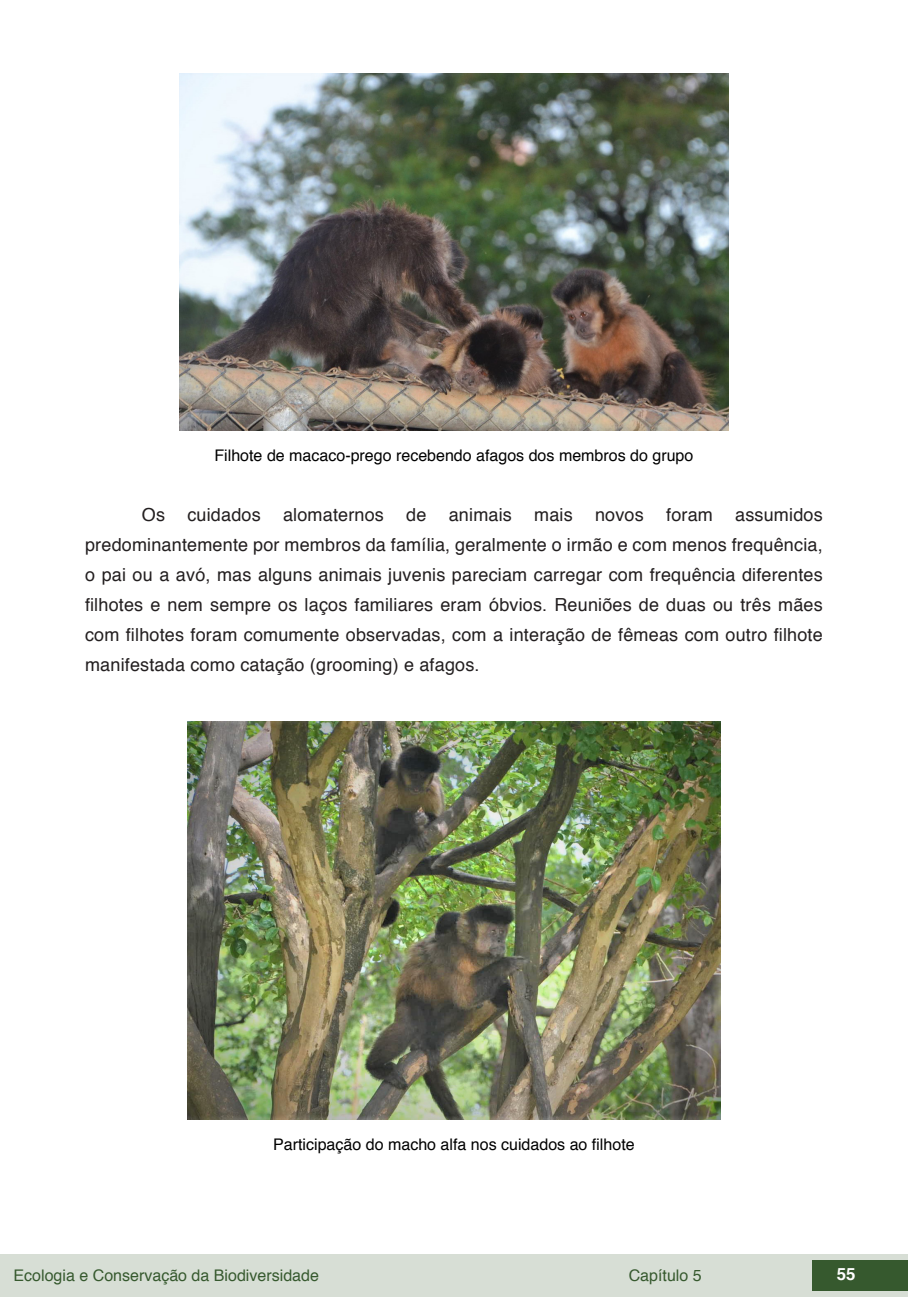
<style>
.page{position:relative;width:908px;height:1304px;background:#fff}
.page>*{position:absolute;margin:0;border:0;box-sizing:border-box;transform-origin:0 0}
.t1{font:18px/30px "Helvetica";letter-spacing:.01em;color:#231f20;text-align:justify}
.t2{font:700 16.8px "Helvetica";color:#fff}
.t3{font:16px "Helvetica";color:#000}
.t4{font:16px "Helvetica";color:#36592e}
</style>
<div class="page">
<div style="left:0;top:1254px;width:906px;height:43px;background:#d7ded5"></div>
<div style="left:812px;top:1261px;width:95px;height:30px;background:#36592e"></div>
<img style="left:180px;top:74px;width:548px;height:356px">
<img style="left:187px;top:721px;width:533px;height:398px">
<p class="t3" style="left:214px;top:443px;width:480px">Filhote de macaco-prego recebendo afagos dos membros do grupo</p>
<p class="t1" style="left:85px;top:500px;width:738px;text-indent:57px">Os cuidados alomaternos de animais mais novos foram assumidos predominantemente por membros da família, geralmente o irmão e com menos frequência, o pai ou a avó, mas alguns animais juvenis pareciam carregar com frequência diferentes filhotes e nem sempre os laços familiares eram óbvios. Reuniões de duas ou três mães com filhotes foram comumente observadas, com a interação de fêmeas com outro filhote manifestada como catação (grooming) e afagos.</p>
<p class="t3" style="left:273px;top:1132px;width:363px">Participação do macho alfa nos cuidados ao filhote</p>
<p class="t4" style="left:14px;top:1263px;width:307px">Ecologia e Conservação da Biodiversidade</p>
<p class="t4" style="left:628px;top:1263px;width:74px">Capítulo 5</p>
<p class="t2" style="left:836px;top:1261px;width:20px">55</p>
</div>
